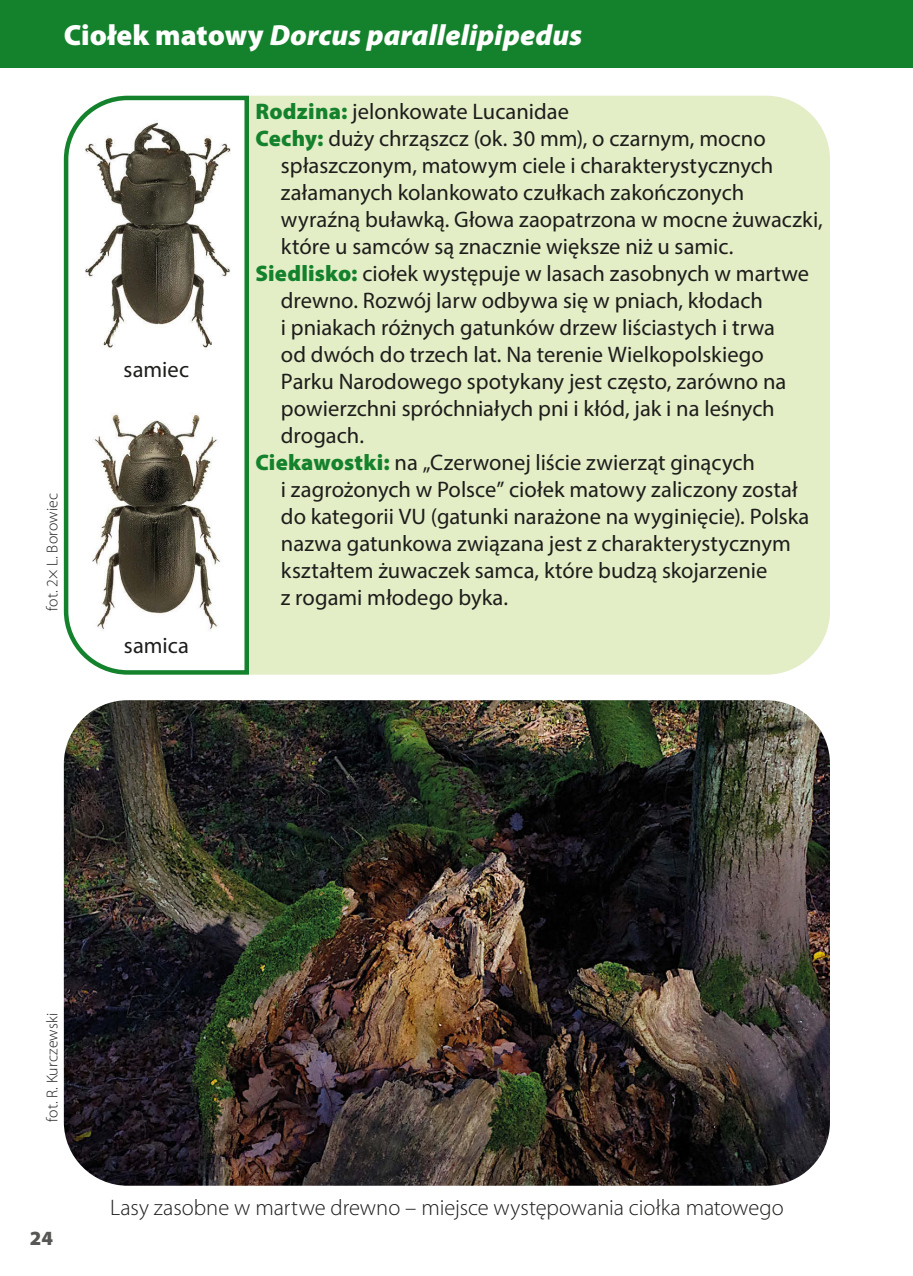
<style>
.page{position:relative;width:913px;height:1276px;background:#fff}
.page>*{position:absolute;margin:0;border:0;box-sizing:border-box;transform-origin:0 0}
.Gatunek{font:italic 900 29.25px "Myriad Pro";letter-spacing:.005em;color:#fff}
.Opis_gatunku{font:22.5px/27px "Myriad Pro";color:#1d1d1b}
.podpis_foto_1{font:300 22.5px "Myriad Pro";letter-spacing:-.005em;color:#1d1d1b}
.t1{font:900 20.25px "Myriad Pro";color:#575756}
.autor_foto{font:300 15.75px "Myriad Pro";letter-spacing:.01em;color:#1d1d1b}
.s1{font-style:normal}
.s2{font-weight:900;color:#14822c}
</style>
<div class="page">
<div style="left:0;top:0;width:912px;height:68px;background:#14822c"></div>
<div style="left:251px;top:96px;width:578px;height:578px;background:#e3edc6"></div>
<svg style="left:63px;top:95px;width:188px;height:580px"></svg>
<img style="left:64px;top:700px;width:765px;height:485px">
<p class="Gatunek" style="left:64px;top:16px;width:519px"><span class="s1">Ciołek matowy</span> Dorcus parallelipipedus</p>
<p class="autor_foto" style="left:43px;top:611px;width:120px;rotate:-90deg">fot. 2× L. Borowiec</p>
<p class="Opis_gatunku" style="left:124px;top:356px;width:67px">samiec</p>
<p class="Opis_gatunku" style="left:124px;top:632px;width:66px">samica</p>
<p class="Opis_gatunku" style="left:255px;top:98px;width:315px"><span class="s2">Rodzina:</span> jelonkowate Lucanidae</p>
<p class="Opis_gatunku" style="left:281px;top:125px;width:543px;text-indent:-26px"><span class="s2">Cechy:</span> duży chrząszcz (ok. 30 mm), o czarnym, mocno spłaszczonym, matowym ciele i charakterystycznych załamanych kolankowato czułkach zakończonych wyraźną buławką. Głowa zaopatrzona w mocne żuwaczki, które u samców są znacznie większe niż u samic.</p>
<p class="Opis_gatunku" style="left:281px;top:260px;width:529px;text-indent:-26px"><span class="s2">Siedlisko:</span> ciołek występuje w lasach zasobnych w martwe drewno. Rozwój larw odbywa się w pniach, kłodach<br>i pniakach różnych gatunków drzew liściastych i trwa<br>od dwóch do trzech lat. Na terenie Wielkopolskiego Parku Narodowego spotykany jest często, zarówno na powierzchni spróchniałych pni i kłód, jak i na leśnych drogach.</p>
<p class="Opis_gatunku" style="left:281px;top:449px;width:530px;text-indent:-26px"><span class="s2">Ciekawostki:</span> na „Czerwonej liście zwierząt ginących<br>i zagrożonych w Polsce” ciołek matowy zaliczony został do kategorii VU (gatunki narażone na wyginięcie). Polska nazwa gatunkowa związana jest z charakterystycznym kształtem żuwaczek samca, które budzą skojarzenie<br>z rogami młodego byka.</p>
<p class="autor_foto" style="left:43px;top:1122px;width:111px;rotate:-90deg">fot. R. Kurczewski</p>
<p class="t1" style="left:30px;top:1225px;width:25px">24</p>
<p class="podpis_foto_1" style="left:110px;top:1194px;width:674px">Lasy zasobne w martwe drewno – miejsce występowania ciołka matowego</p>
</div>
